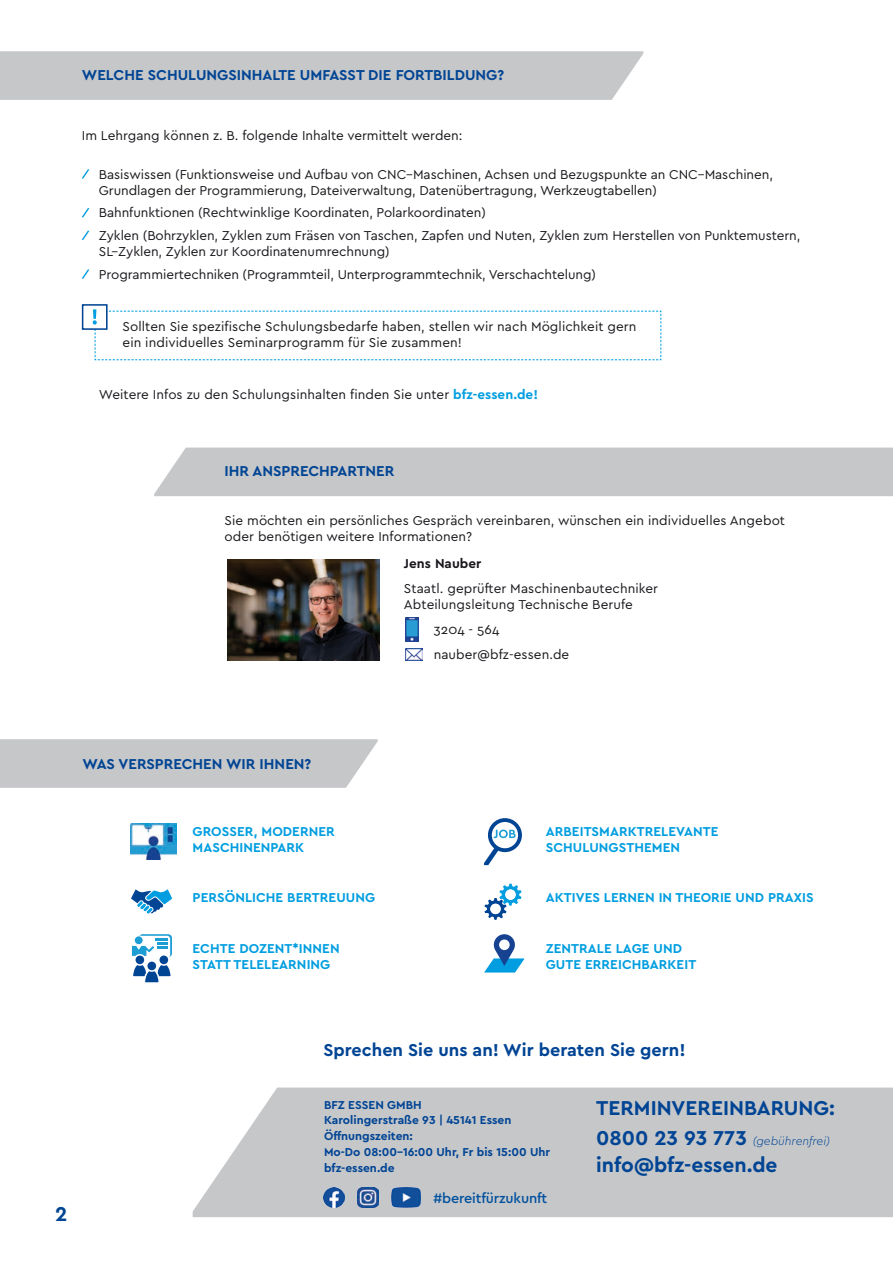
<style>
.page{position:relative;width:893px;height:1263px;background:#fff}
.page>*{position:absolute;margin:0;border:0;box-sizing:border-box;transform-origin:0 0}
.t1{font:700 21px "Cera Pro";color:#004494}
.Bodytype_kleiner_Ein{font:700 18px "Cera Pro";color:#004494}
.t2{font:700 15px "Cera Pro";color:#004494}
.Bodytype_kleiner_Ein-2{font:500 14.4px "Cera Pro";letter-spacing:-.01em;color:#00519e}
.Bodytype_9p{font:13.5px/16.2px "Cera Pro";letter-spacing:-.005em;color:#1a171c}
.Bodytype_9p-2{font:700 13.5px/16.2px "Cera Pro";letter-spacing:.005em;color:#009ee0}
.Bodytype{font:13.5px "Cera Pro";color:#1a171c}
.Bodytype_9p-3{font:700 13.5px "Cera Pro";letter-spacing:.005em;color:#1a171c}
.t3{font:700 12px/15.8px "Cera Pro";color:#004494}
.t4{font:italic 300 12px "Cera Pro";color:#004494}
.s1{font-weight:700;color:#009ee0}
.s2{font-weight:700;font-style:normal;font-size:21px}
</style>
<div class="page">
<svg style="left:0;top:739px;width:378px;height:49px;background:#c8c9cb"></svg>
<div style="left:193px;top:1087px;width:700px;height:130px;background:#c6c7c9"></div>
<svg style="left:82px;top:169px;width:7px;height:9px"></svg>
<svg style="left:82px;top:208px;width:7px;height:9px"></svg>
<svg style="left:82px;top:231px;width:7px;height:9px"></svg>
<svg style="left:82px;top:269px;width:7px;height:10px"></svg>
<div style="left:0;top:51px;width:643px;height:49px;background:#c6c7c9"></div>
<div style="left:139px;top:935px;width:32px;height:21px;background:#34a8d9;border-radius:3px"></div>
<div style="left:139px;top:934px;width:33px;height:23px;border:1px solid #1c9ed5;border-radius:3px"></div>
<div style="left:137px;top:936px;width:33px;height:22px;background:#fff;border-radius:3px"></div>
<svg style="left:131px;top:938px;width:41px;height:45px"></svg>
<div style="left:134px;top:936px;width:9px;height:9px;background:#1c9ed5;border-radius:50%"></div>
<div style="left:134px;top:935px;width:9px;height:10px;border:1px solid #fff;border-radius:50%"></div>
<div style="left:135px;top:955px;width:10px;height:10px;background:#004494;border-radius:50%"></div>
<div style="left:134px;top:954px;width:12px;height:12px;border:2px solid #fff;border-radius:50%"></div>
<svg style="left:131px;top:889px;width:41px;height:25px"></svg>
<svg style="left:484px;top:818px;width:38px;height:47px"></svg>
<svg style="left:484px;top:884px;width:37px;height:36px"></svg>
<div style="left:490px;top:904px;width:11px;height:10px;background:#fff;border-radius:50%"></div>
<div style="left:505px;top:889px;width:11px;height:11px;background:#fff;border-radius:50%"></div>
<svg style="left:484px;top:934px;width:40px;height:38px"></svg>
<img style="left:392px;top:1187px;width:29px;height:20px">
<img style="left:358px;top:1187px;width:20px;height:20px">
<img style="left:323px;top:1187px;width:21px;height:20px">
<img style="left:131px;top:823px;width:46px;height:37px">
<div style="left:154px;top:448px;width:739px;height:48px;background:#c6c7c9"></div>
<img style="left:227px;top:559px;width:153px;height:102px">
<img style="left:405px;top:648px;width:18px;height:13px">
<img style="left:405px;top:617px;width:14px;height:24px">
<svg style="left:93px;top:309px;width:569px;height:51px"></svg>
<div style="left:82px;top:304px;width:26px;height:26px;border:2px solid #004494"></div>
<p class="t2" style="left:82px;top:65px;width:424px">WELCHE SCHULUNGSINHALTE UMFASST DIE FORTBILDUNG?</p>
<p class="Bodytype" style="left:82px;top:126px;width:382px">Im Lehrgang können z. B. folgende Inhalte vermittelt werden:</p>
<p class="Bodytype_9p" style="left:99px;top:165px;width:676px">Basiswissen (Funktionsweise und Aufbau von CNC–Maschinen, Achsen und Bezugspunkte an CNC–Maschinen,<br>Grundlagen der Programmierung, Dateiverwaltung, Datenübertragung, Werkzeugtabellen)</p>
<p class="Bodytype_9p" style="left:99px;top:204px;width:389px">Bahnfunktionen (Rechtwinklige Koordinaten, Polarkoordinaten)</p>
<p class="Bodytype_9p" style="left:99px;top:227px;width:703px">Zyklen (Bohrzyklen, Zyklen zum Fräsen von Taschen, Zapfen und Nuten, Zyklen zum Herstellen von Punktemustern,<br>SL–Zyklen, Zyklen zur Koordinatenumrechnung)</p>
<p class="Bodytype_9p" style="left:99px;top:265px;width:499px">Programmiertechniken (Programmteil, Unterprogrammtechnik, Verschachtelung)</p>
<p class="Bodytype_9p" style="left:123px;top:318px;width:515px">Sollten Sie spezifische Schulungsbedarfe haben, stellen wir nach Möglichkeit gern ein individuelles Seminarprogramm für Sie zusammen!</p>
<p class="Bodytype_9p" style="left:99px;top:386px;width:441px">Weitere Infos zu den Schulungsinhalten finden Sie unter <span class="s1">bfz-essen.de!</span></p>
<p class="t2" style="left:225px;top:461px;width:171px">IHR ANSPRECHPARTNER</p>
<p class="Bodytype_9p" style="left:225px;top:511px;width:562px">Sie möchten ein persönliches Gespräch vereinbaren, wünschen ein individuelles Angebot oder benötigen weitere Informationen?</p>
<p class="Bodytype_9p-3" style="left:404px;top:555px;width:79px">Jens Nauber</p>
<p class="Bodytype_9p" style="left:404px;top:580px;width:256px">Staatl. geprüfter Maschinenbautechniker<br>Abteilungsleitung Technische Berufe</p>
<p class="Bodytype_9p" style="left:434px;top:621px;width:67px">3204 - 564</p>
<p class="Bodytype_9p" style="left:434px;top:645px;width:137px">nauber@bfz-essen.de</p>
<p class="t2" style="left:82px;top:754px;width:230px">WAS VERSPRECHEN WIR IHNEN?</p>
<p class="Bodytype_9p-2" style="left:193px;top:823px;width:144px">GROSSER, MODERNER<br>MASCHINENPARK</p>
<p class="Bodytype_9p-2" style="left:546px;top:823px;width:174px">ARBEITSMARKTRELEVANTE<br>SCHULUNGSTHEMEN</p>
<p class="Bodytype_9p-2" style="left:193px;top:888px;width:184px">PERSÖNLICHE BERTREUUNG</p>
<p class="Bodytype_9p-2" style="left:546px;top:888px;width:269px">AKTIVES LERNEN IN THEORIE UND PRAXIS</p>
<p class="Bodytype_9p-2" style="left:193px;top:939px;width:149px">ECHTE DOZENT*INNEN<br>STATT TELELEARNING</p>
<p class="Bodytype_9p-2" style="left:546px;top:939px;width:152px">ZENTRALE LAGE UND<br>GUTE ERREICHBARKEIT</p>
<p class="t1" style="left:55px;top:1200px;width:14px">2</p>
<p class="Bodytype_kleiner_Ein" style="left:323px;top:1038px;width:364px">Sprechen Sie uns an! Wir beraten Sie gern!</p>
<p class="t3" style="left:324px;top:1096px;width:189px">BFZ ESSEN GMBH<br>Karolingerstraße 93 | 45141 Essen</p>
<p class="t3" style="left:324px;top:1128px;width:228px">Öffnungszeiten:<br>Mo-Do 08:00-16:00 Uhr, Fr bis 15:00 Uhr</p>
<p class="t3" style="left:324px;top:1159px;width:72px">bfz-essen.de</p>
<p class="Bodytype_kleiner_Ein-2" style="left:433px;top:1189px;width:115px">#bereitfürzukunft</p>
<p class="t1" style="left:596px;top:1094px;width:240px">TERMINVEREINBARUNG:</p>
<p class="t4" style="left:596px;top:1133px;width:235px"><span class="s2">0800 23 93 773</span> (gebührenfrei)</p>
<p class="t1" style="left:596px;top:1151px;width:183px">info@bfz-essen.de</p>
</div>
